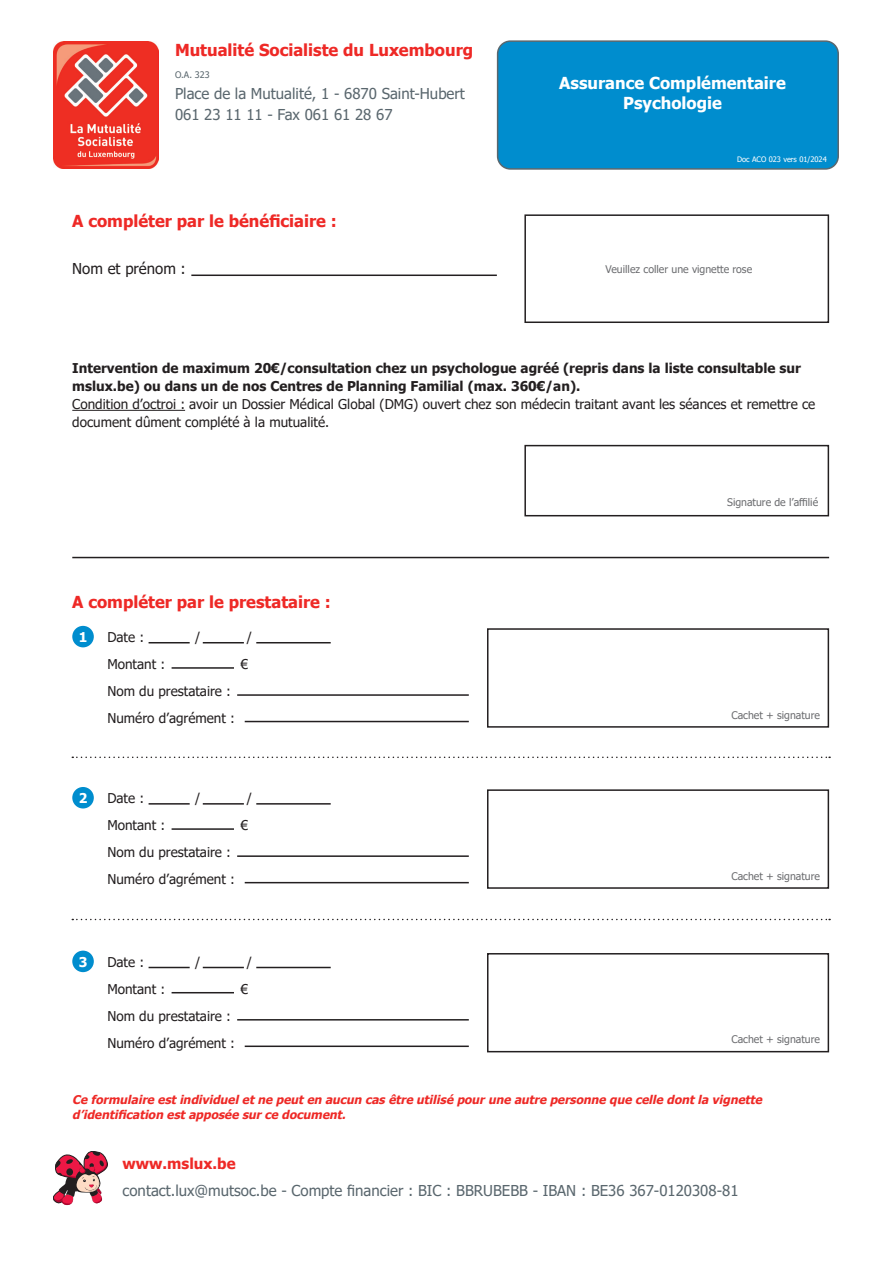
<style>
.page{position:relative;width:893px;height:1263px;background:#fff}
.page>*{position:absolute;margin:0;border:0;box-sizing:border-box;transform-origin:0 0}
.t1{font:700 16.5px "Tahoma";color:#ee2926}
.t2{font:700 16.5px "Tahoma";color:#fff}
.t3{font:15px "Tahoma";color:#5a676e}
.t4{font:15px "Tahoma";color:#231f20}
.t5{font:700 15px "Tahoma";color:#ee2926}
.t6{font:13.5px/18px "Tahoma";color:#231f20}
.t7{font:700 13.5px/18px "Tahoma";color:#231f20}
.t8{font:700 13.5px "Tahoma";color:#fff}
.t9{font:italic 700 12px/14.4px "Tahoma";color:#ee2926}
.t10{font:10.5px "Tahoma";color:#6c6d70}
.t11{font:9px "Tahoma";color:#5a676e}
.t12{font:7.5px "Tahoma";color:#fff}
</style>
<div class="page">
<div style="left:498px;top:41px;width:340px;height:128px;background:#008dce;border-radius:13px"></div>
<div style="left:497px;top:40px;width:342px;height:130px;border:2px solid #5a676e;border-radius:13px"></div>
<img style="left:53px;top:41px;width:106px;height:128px">
<hr style="left:72px;top:410px;width:113px;height:1px;background:#231f20">
<div style="left:524px;top:214px;width:305px;height:109px;border:2px solid #231f20"></div>
<div style="left:524px;top:445px;width:305px;height:71px;border:2px solid #231f20"></div>
<hr style="left:191px;top:274px;width:306px;height:2px;background:#231f20">
<hr style="left:72px;top:557px;width:757px;height:1px;background:#231f20">
<svg style="left:72px;top:756px;width:758px;height:2px"></svg>
<svg style="left:72px;top:919px;width:758px;height:1px"></svg>
<hr style="left:149px;top:642px;width:41px;height:1px;background:#231f20">
<hr style="left:203px;top:642px;width:41px;height:1px;background:#231f20">
<hr style="left:256px;top:642px;width:75px;height:1px;background:#231f20">
<hr style="left:172px;top:667px;width:62px;height:2px;background:#231f20">
<hr style="left:237px;top:694px;width:232px;height:2px;background:#231f20">
<hr style="left:245px;top:721px;width:224px;height:1px;background:#231f20">
<div style="left:487px;top:628px;width:342px;height:100px;border:2px solid #231f20"></div>
<div style="left:72px;top:626px;width:22px;height:21px;background:#008dce;border-radius:50%"></div>
<hr style="left:149px;top:803px;width:41px;height:2px;background:#231f20">
<hr style="left:203px;top:803px;width:41px;height:2px;background:#231f20">
<hr style="left:256px;top:803px;width:75px;height:2px;background:#231f20">
<hr style="left:172px;top:828px;width:62px;height:2px;background:#231f20">
<hr style="left:237px;top:855px;width:232px;height:2px;background:#231f20">
<hr style="left:245px;top:882px;width:224px;height:1px;background:#231f20">
<div style="left:487px;top:789px;width:342px;height:100px;border:2px solid #231f20"></div>
<div style="left:72px;top:787px;width:22px;height:21px;background:#008dce;border-radius:50%"></div>
<hr style="left:149px;top:967px;width:41px;height:1px;background:#231f20">
<hr style="left:203px;top:967px;width:41px;height:1px;background:#231f20">
<hr style="left:256px;top:967px;width:75px;height:1px;background:#231f20">
<hr style="left:172px;top:992px;width:62px;height:1px;background:#231f20">
<hr style="left:237px;top:1019px;width:232px;height:1px;background:#231f20">
<hr style="left:245px;top:1045px;width:224px;height:2px;background:#231f20">
<div style="left:487px;top:953px;width:342px;height:99px;border:2px solid #231f20"></div>
<div style="left:72px;top:951px;width:22px;height:21px;background:#008dce;border-radius:50%"></div>
<svg style="left:53px;top:1151px;width:55px;height:54px"></svg>
<p class="t1" style="left:175px;top:39px;width:300px">Mutualité Socialiste du Luxembourg</p>
<p class="t11" style="left:175px;top:69px;width:36px">O.A. 323</p>
<p class="t3" style="left:175px;top:83px;width:291px">Place de la Mutualité, 1 - 6870 Saint-Hubert</p>
<p class="t3" style="left:175px;top:104px;width:219px">061 23 11 11 - Fax 061 61 28 67</p>
<p class="t1" style="left:72px;top:210px;width:266px">A compléter par le bénéficiaire :</p>
<p class="t4" style="left:72px;top:258px;width:115px">Nom et prénom :</p>
<p class="t2" style="left:559px;top:72px;width:228px">Assurance Complémentaire</p>
<p class="t2" style="left:623px;top:91px;width:100px">Psychologie</p>
<p class="t12" style="left:737px;top:154px;width:91px">Doc ACO 023 vers 01/2024</p>
<p class="t10" style="left:606px;top:262px;width:148px">Veuillez coller une vignette rose</p>
<p class="t7" style="left:72px;top:360px;width:730px">Intervention de maximum 20€/consultation chez un psychologue agréé (repris dans la liste consultable sur mslux.be) ou dans un de nos Centres de Planning Familial (max. 360€/an).</p>
<p class="t6" style="left:72px;top:396px;width:745px">Condition d’octroi : avoir un Dossier Médical Global (DMG) ouvert chez son médecin traitant avant les séances et remettre ce document dûment complété à la mutualité.</p>
<p class="t1" style="left:72px;top:591px;width:260px">A compléter par le prestataire :</p>
<p class="t10" style="left:727px;top:495px;width:93px">Signature de l’affilié</p>
<p class="t8" style="left:79px;top:627px;width:10px">1</p>
<p class="t6" style="left:107px;top:629px;width:38px">Date :</p>
<p class="t6" style="left:195px;top:629px;width:7px">/</p>
<p class="t6" style="left:247px;top:629px;width:7px">/</p>
<p class="t6" style="left:107px;top:656px;width:59px">Montant :</p>
<p class="t6" style="left:241px;top:656px;width:9px">€</p>
<p class="t6" style="left:107px;top:683px;width:125px">Nom du prestataire :</p>
<p class="t6" style="left:107px;top:710px;width:129px">Numéro d’agrément :</p>
<p class="t10" style="left:731px;top:708px;width:90px">Cachet + signature</p>
<p class="t8" style="left:79px;top:788px;width:10px">2</p>
<p class="t6" style="left:107px;top:790px;width:38px">Date :</p>
<p class="t6" style="left:195px;top:790px;width:7px">/</p>
<p class="t6" style="left:247px;top:790px;width:7px">/</p>
<p class="t6" style="left:107px;top:817px;width:59px">Montant :</p>
<p class="t6" style="left:241px;top:817px;width:9px">€</p>
<p class="t6" style="left:107px;top:844px;width:125px">Nom du prestataire :</p>
<p class="t6" style="left:107px;top:871px;width:129px">Numéro d’agrément :</p>
<p class="t10" style="left:731px;top:869px;width:90px">Cachet + signature</p>
<p class="t8" style="left:79px;top:952px;width:10px">3</p>
<p class="t6" style="left:107px;top:953px;width:38px">Date :</p>
<p class="t6" style="left:195px;top:953px;width:7px">/</p>
<p class="t6" style="left:247px;top:953px;width:7px">/</p>
<p class="t6" style="left:107px;top:980px;width:59px">Montant :</p>
<p class="t6" style="left:241px;top:980px;width:9px">€</p>
<p class="t6" style="left:107px;top:1007px;width:125px">Nom du prestataire :</p>
<p class="t6" style="left:107px;top:1034px;width:129px">Numéro d’agrément :</p>
<p class="t10" style="left:731px;top:1032px;width:90px">Cachet + signature</p>
<p class="t9" style="left:72px;top:1093px;width:695px">Ce formulaire estindividueletne peuten aucun casêtre utilisé pourune autre personne que celle dontla vignette d’identification estapposée surce document.</p>
<p class="t5" style="left:123px;top:1153px;width:115px">www.mslux.be</p>
<p class="t3" style="left:123px;top:1180px;width:617px">contact.lux@mutsoc.be - Compte financier : BIC : BBRUBEBB - IBAN : BE36 367-0120308-81</p>
</div>
